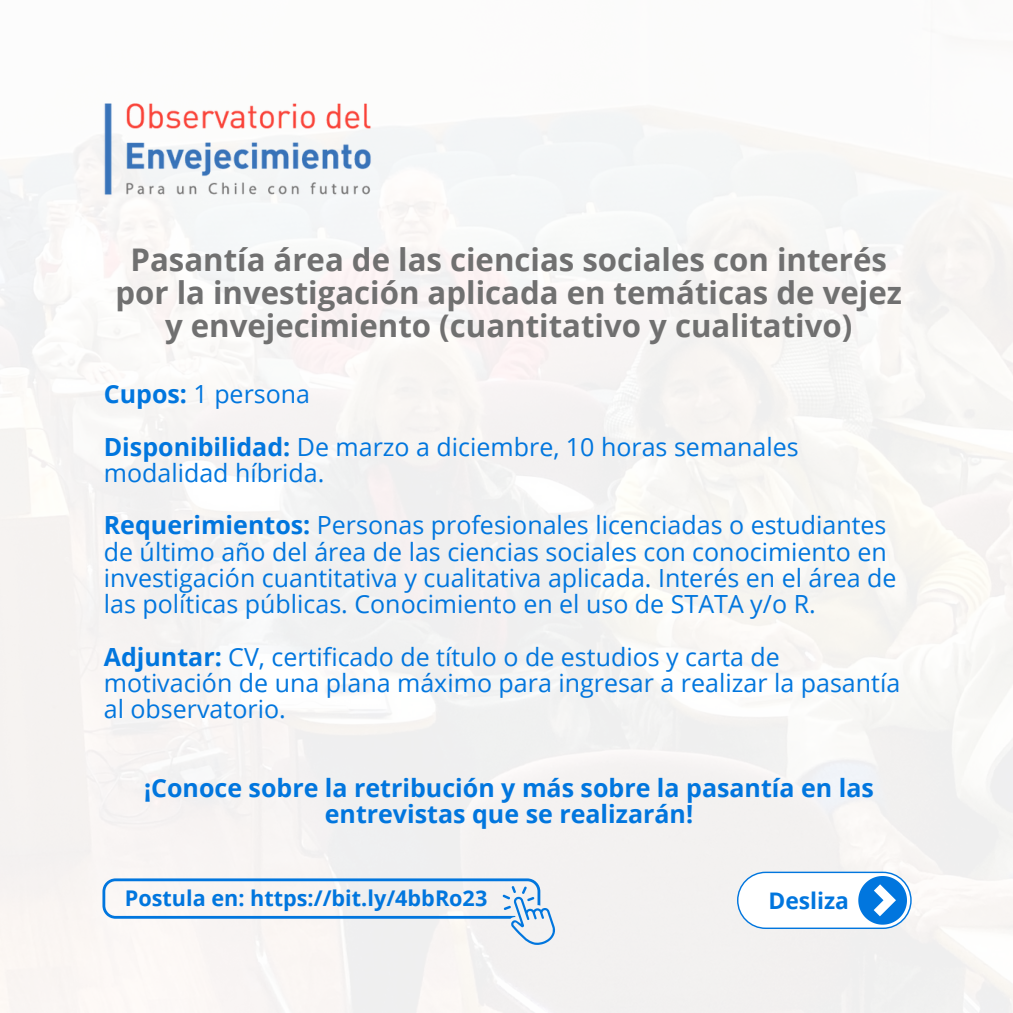
<style>
.page{position:relative;width:1013px;height:1013px;background:#fff}
.page>*{position:absolute;margin:0;border:0;box-sizing:border-box;transform-origin:0 0}
.t1{font:700 31.12px/32.8px "Open Sans";color:#707070;text-align:center}
.t2{font:25px/26.2px "Open Sans";color:#0176de}
.t3{font:700 25px/26.2px "Open Sans";color:#0176de;text-align:center}
.t4{font:700 22.88px "Open Sans";color:#0176de}
.t5{font:700 21.62px "Open Sans";color:#0176de}
.s1{font-weight:700}
</style>
<div class="page">
<div style="left:0;top:0;width:1012px;height:1012px;background:#f6f5f4"></div>
<img style="left:104px;top:103px;width:267px;height:92px">
<svg style="left:737px;top:871px;width:174px;height:58px"></svg>
<svg style="left:102px;top:878px;width:453px;height:66px"></svg>
<h4 class="t1" style="left:115px;top:242px;width:788px">Pasantía área de las ciencias sociales con interés por la investigación aplicada en temáticas de vejez y envejecimiento (cuantitativo y cualitativo)</h4>
<p class="t2" style="left:104px;top:380px;width:208px"><span class="s1">Cupos:</span> 1 persona</p>
<h2 class="t2" style="left:104px;top:433px;width:696px"><span class="s1">Disponibilidad:</span> De marzo a diciembre, 10 horas semanales modalidad híbrida.</h2>
<h4 class="t2" style="left:104px;top:511px;width:794px"><span class="s1">Requerimientos:</span> Personas profesionales licenciadas o estudiantes de último año del área de las ciencias sociales con conocimiento en investigación cuantitativa y cualitativa aplicada. Interés en el área de las políticas públicas. Conocimiento en el uso de STATA y/o R.</h4>
<h4 class="t2" style="left:104px;top:643px;width:798px"><span class="s1">Adjuntar:</span> CV, certificado de título o de estudios y carta de motivación de una plana máximo para ingresar a realizar la pasantía al observatorio.</h4>
<h4 class="t3" style="left:144px;top:774px;width:731px">¡Conoce sobre la retribución y más sobre la pasantía en las entrevistas que se realizarán!</h4>
<p class="t5" style="left:125px;top:883px;width:364px">Postula en: https://bit.ly/4bbRo23</p>
<h3 class="t4" style="left:768px;top:884px;width:82px">Desliza</h3>
</div>
